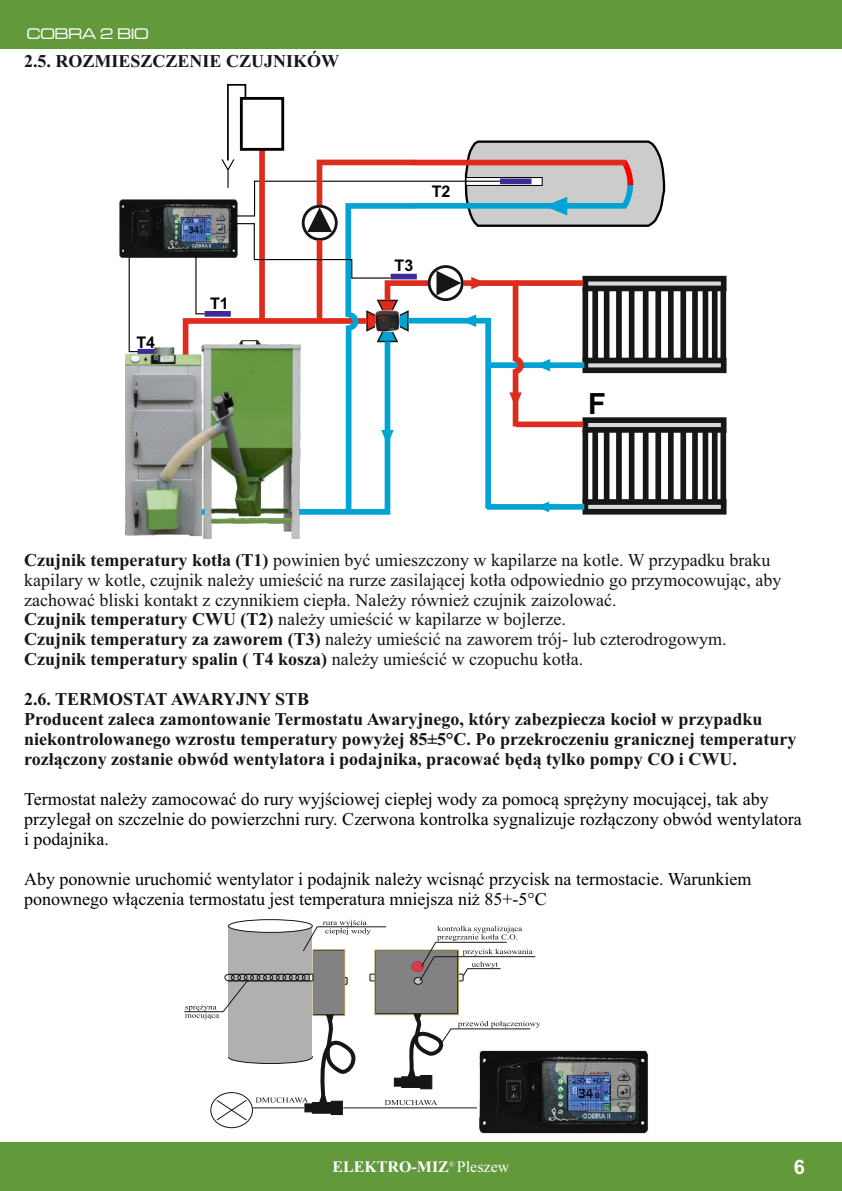
<style>
.page{position:relative;width:842px;height:1191px;background:#fff}
.page>*{position:absolute;margin:0;border:0;box-sizing:border-box;transform-origin:0 0}
.t1{font:700 29.2px "Arial";color:#000}
.t2{font:700 20px "Arial";color:#fff}
.t3{font:18px/20px "Times New Roman";color:#151616}
.t4{font:18px/20px "Times New Roman";color:#000}
.t5{font:700 18px/20px "Times New Roman";color:#151616}
.t6{font:700 16px "Times New Roman";color:#fff}
.t7{font:500 expanded 16px "Microgramma DOT";color:#fff}
.t8{font:700 16px "Arial";color:#000}
.s1{font-weight:700}
.s2{font-weight:400}
</style>
<div class="page">
<div style="left:0;top:1142px;width:842px;height:49px;background:#61993b"></div>
<div style="left:228px;top:1050px;width:85px;height:13px;background:#afb0b0;border:1px solid #151616;border-radius:50%"></div>
<div style="left:228px;top:926px;width:84px;height:130px;background:#afb0b0"></div>
<svg style="left:228px;top:919px;width:85px;height:13px"></svg>
<div style="left:211px;top:1092px;width:42px;height:35px;border:1px solid #151616;border-radius:50%"></div>
<svg style="left:216px;top:1099px;width:31px;height:21px"></svg>
<hr style="left:253px;top:1107px;width:51px;height:1px;background:#151616">
<hr style="left:228px;top:974px;width:82px;height:1px;background:#151616">
<div style="left:250px;top:974px;width:10px;height:7px;border:1px solid #151616;border-radius:50%"></div>
<div style="left:225px;top:974px;width:9px;height:7px;border:1px solid #151616;border-radius:50%"></div>
<div style="left:231px;top:974px;width:10px;height:7px;border:1px solid #151616;border-radius:50%"></div>
<div style="left:237px;top:974px;width:10px;height:7px;border:1px solid #151616;border-radius:50%"></div>
<div style="left:244px;top:974px;width:10px;height:7px;border:1px solid #151616;border-radius:50%"></div>
<svg style="left:185px;top:978px;width:64px;height:41px"></svg>
<hr style="left:184px;top:1011px;width:39px;height:1px;background:#151616">
<svg style="left:256px;top:919px;width:284px;height:196px"></svg>
<svg style="left:449px;top:1161px;width:5px;height:5px"></svg>
<img style="left:119px;top:199px;width:61px;height:59px">
<img style="left:477px;top:1048px;width:171px;height:86px">
<div style="left:0;top:0;width:842px;height:48px;background:#61993b"></div>
<img style="left:126px;top:347px;width:174px;height:191px">
<svg style="left:128px;top:256px;width:11px;height:97px"></svg>
<svg style="left:180px;top:84px;width:547px;height:433px"></svg>
<p class="t7" style="left:27px;top:29px;width:123px">COBRA 2 BIO</p>
<p class="t5" style="left:24px;top:53px;width:317px">2.5. ROZMIESZCZENIE CZUJNIKÓW</p>
<p class="t8" style="left:136px;top:336px;width:20px">T4</p>
<p class="t8" style="left:210px;top:297px;width:20px">T1</p>
<p class="t8" style="left:432px;top:186px;width:20px">T2</p>
<p class="t8" style="left:395px;top:259px;width:20px">T3</p>
<h1 class="t1" style="left:588px;top:392px;width:19px">F</h1>
<p class="t3" style="left:24px;top:551px;width:759px"><span class="s1">Czujnik temperatury kotła (T1)</span> powinien być umieszczony w kapilarze na kotle. W przypadku braku kapilary w kotle, czujnik należy umieścić na rurze zasilającej kotła odpowiednio go przymocowując, aby zachować bliski kontakt z czynnikiem ciepła. Należy również czujnik zaizolować.<br><span class="s1">Czujnik temperatury CWU (T2)</span> należy umieścić w kapilarze w bojlerze.<br><span class="s1">Czujnik temperatury za zaworem (T3)</span> należy umieścić na zaworem trój- lub czterodrogowym.<br><span class="s1">Czujnik temperatury spalin ( T4 kosza)</span> należy umieścić w czopuchu kotła.</p>
<p class="t5" style="left:24px;top:691px;width:774px">2.6. TERMOSTAT AWARYJNY STB<br>Producent zaleca zamontowanie Termostatu Awaryjnego, który zabezpiecza kocioł w przypadku niekontrolowanego wzrostu temperatury powyżej 85±5°C. Po przekroczeniu granicznej temperatury rozłączony zostanie obwód wentylatora i podajnika, pracować będą tylko pompy CO i CWU.</p>
<p class="t4" style="left:24px;top:790px;width:779px">Termostat należy zamocować do rury wyjściowej ciepłej wody za pomocą sprężyny mocującej, tak aby przylegał on szczelnie do powierzchni rury. Czerwona kontrolka sygnalizuje rozłączony obwód wentylatora i podajnika.</p>
<p class="t4" style="left:24px;top:870px;width:729px">Aby ponownie uruchomić wentylator i podajnik należy wcisnąć przycisk na termostacie. Warunkiem ponownego włączenia termostatu jest temperatura mniejsza niż 85+-5°C</p>
<p class="t6" style="left:332px;top:1161px;width:178px">ELEKTRO-MIZ <span class="s2">Pleszew</span></p>
<p class="t2" style="left:794px;top:1159px;width:13px">6</p>
</div>
